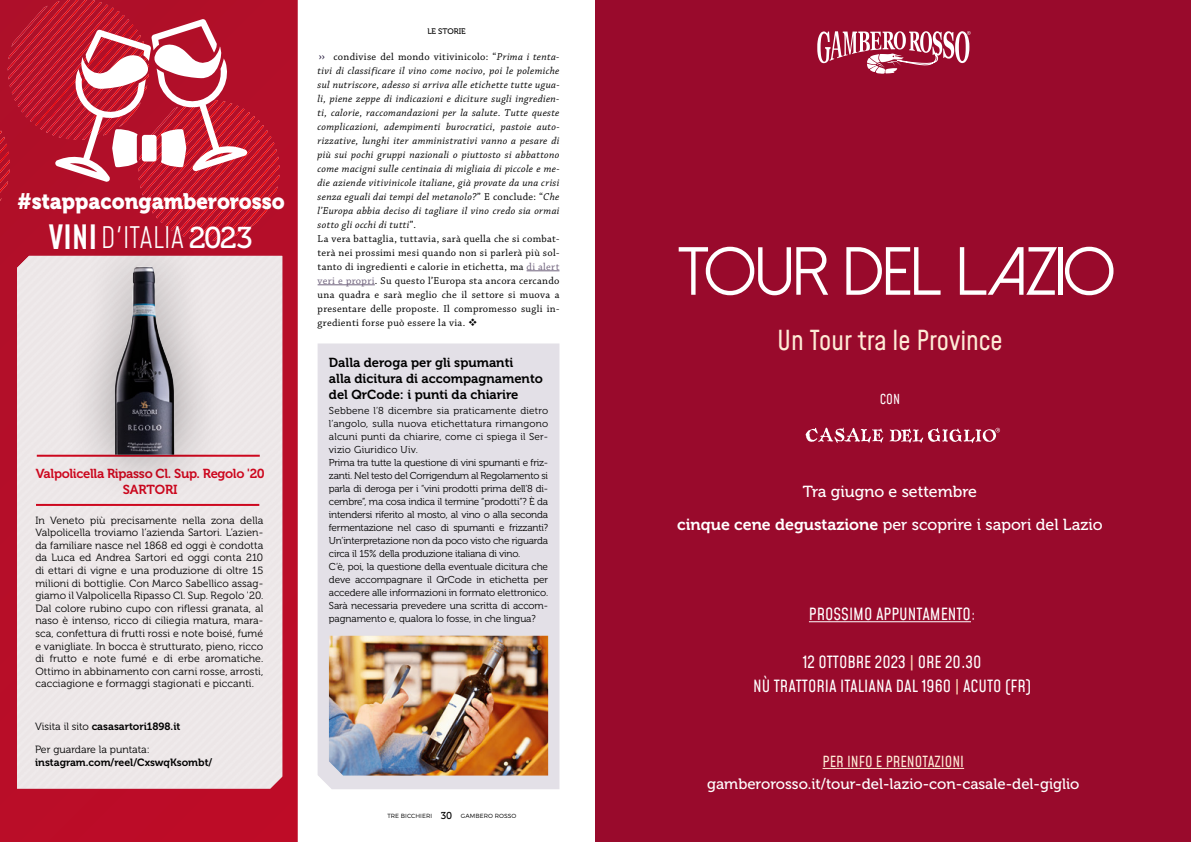
<style>
.page{position:relative;width:1191px;height:842px;background:#fff}
.page>*{position:absolute;margin:0;border:0;box-sizing:border-box;transform-origin:0 0}
.t1{font:67.9px "Dolce Vita";color:#fff}
.t2{font:300 29.1px "Mohave";letter-spacing:-.01em;color:#fff}
.t3{font:27px "Mohave";color:#feebd6}
.t4{font:22.2px "Museo 900";color:#fff;scale:.92 1}
.t5{font:16.5px/24px "Mohave";color:#fff;text-align:center}
.t6{font:16px/33px "Museo 500";color:#fff;text-align:center}
.t7{font:15px "Museo 500";color:#fff}
.t8{font:15px "Mohave";color:#feebd6}
.t9{font:13.5px "Mohave";color:#fff}
.t10{font:13px/16px "Museo 700";color:#000}
.t11{font:13px/16px "Museo 700";letter-spacing:-.025em;color:#cd071e;text-align:center}
.t12{font:12.5px "Chaparral Pro";color:#2e2445}
.t13{font:italic 10.5px/14px "Chaparral Pro";letter-spacing:.03em;color:#000}
.t14{font:10.5px/12.6px "Museo 300";letter-spacing:.01em;color:#000;text-align:justify}
.t15{font:10.5px "Museo 700";color:#000}
.t16{font:10px/13px "Museo 300";letter-spacing:-.02em;color:#000}
.t17{font:8px "Museo 500";color:#000}
.t18{font:300 6px "Montserrat";letter-spacing:.01em;color:#000}
.s1{font-weight:500;font-size:32.8px}
.s2{font-family:"Museo 500";font-weight:400;font-size:30px}
.s3{font-family:"Museo 300"}
.s4{font-style:normal}
.s5{font-style:normal;color:#70637d}
.s6{font-family:"Museo 500";font-weight:400;font-size:10px}
.s7{font-family:"Museo 700"}
.s8{font-weight:300}
.s9{color:#fcd3b1}
</style>
<div class="page">
<hr style="left:526px;top:270px;width:33px;height:1px;background:#70637d">
<hr style="left:317px;top:284px;width:58px;height:1px;background:#70637d">
<div style="left:317px;top:343px;width:242px;height:446px;background:#e3e0e7"></div>
<div style="left:595px;top:0;width:596px;height:842px;background:#990a2c"></div>
<hr style="left:822px;top:768px;width:142px;height:1px;background:#feebd6">
<svg style="left:817px;top:31px;width:153px;height:43px"></svg>
<svg style="left:889px;top:428px;width:111px;height:15px"></svg>
<svg style="left:805px;top:428px;width:78px;height:15px"></svg>
<hr style="left:809px;top:621px;width:162px;height:1px;background:#fff">
<div style="left:0;top:0;width:298px;height:842px;background:#b60e28"></div>
<img style="left:176px;top:130px;width:92px;height:89px">
<img style="left:182px;top:136px;width:89px;height:83px">
<img style="left:189px;top:142px;width:85px;height:77px">
<img style="left:196px;top:149px;width:81px;height:70px">
<img style="left:204px;top:157px;width:74px;height:62px">
<img style="left:212px;top:165px;width:67px;height:76px">
<img style="left:222px;top:175px;width:57px;height:65px">
<img style="left:233px;top:186px;width:45px;height:51px">
<img style="left:249px;top:203px;width:22px;height:25px">
<img style="left:148px;top:182px;width:91px;height:26px">
<svg style="left:0;top:131px;width:10px;height:38px"></svg>
<img style="left:0;top:169px;width:10px;height:14px">
<svg style="left:0;top:181px;width:8px;height:20px"></svg>
<img style="left:8px;top:0;width:2px;height:79px">
<img style="left:10px;top:0;width:2px;height:87px">
<img style="left:12px;top:0;width:83px;height:95px">
<img style="left:15px;top:2px;width:87px;height:99px">
<img style="left:18px;top:5px;width:90px;height:102px">
<div style="left:17px;top:256px;width:265px;height:532px;background:#ede7e8"></div>
<hr style="left:37px;top:455px;width:223px;height:2px;background:#cd071e">
<hr style="left:36px;top:504px;width:223px;height:2px;background:#cd071e">
<svg style="left:55px;top:19px;width:192px;height:163px"></svg>
<div style="left:65px;top:219px;width:159px;height:285px;background:#000;opacity:.35"></div>
<img style="left:114px;top:267px;width:60px;height:188px">
<img style="left:329px;top:636px;width:219px;height:139px">
<h3 class="t4" style="left:18px;top:189px;width:292px">#stappacongamberorosso</h3>
<h2 class="t2" style="left:48px;top:219px;width:206px"><span class="s1">VINI</span>D'ITALIA <span class="s2">2023</span></h2>
<p class="t11" style="left:36px;top:465px;width:231px">Valpolicella Ripasso Cl. Sup. Regolo '20<br>SARTORI</p>
<p class="t14" style="left:35px;top:514px;width:229px">In Veneto più precisamente nella zona della Valpolicella troviamo l’azienda Sartori. L’azien&shy;da familiare nasce nel 1868 ed oggi è condotta da Luca ed Andrea Sartori ed oggi conta 210 di ettari di vigne e una produzione di oltre 15 milioni di bottiglie. Con Marco Sabellico assag&shy;giamo il Valpolicella Ripasso Cl. Sup. Regolo '20.<br>Dal colore rubino cupo con riflessi granata, al naso è intenso, ricco di ciliegia matura, mara&shy;sca, confettura di frutti rossi e note boisé, fumé e vanigliate. In bocca è strutturato, pieno, ricco di frutto e note fumé e di erbe aromatiche.<br>Ottimo in abbinamento con carni rosse, arrosti, cacciagione e formaggi stagionati e piccanti.</p>
<p class="t15" style="left:35px;top:720px;width:147px"><span class="s3">Visita il sito</span> casasartori1898.it</p>
<p class="t14" style="left:35px;top:743px;width:116px">Per guardare la puntata:</p>
<p class="t15" style="left:35px;top:756px;width:179px">instagram.com/reel/CxswqKsombt/</p>
<p class="t17" style="left:427px;top:27px;width:40px">LE STORIE</p>
<p class="t13" style="left:317px;top:50px;width:243px;text-indent:16px"><span class="s4">condivise del mondo vitivinicolo: “</span>Prima i tenta&shy;tivi di classificare il vino come nocivo, poi le polemiche sul nutriscore, adesso si arriva alle etichette tutte ugua&shy;li, piene zeppe di indicazioni e diciture sugli ingredien&shy;ti, calorie, raccomandazioni per la salute. Tutte queste complicazioni, adempimenti burocratici, pastoie auto&shy;rizzative, lunghi iter amministrativi vanno a pesare di più sui pochi gruppi nazionali o piuttosto si abbattono come macigni sulle centinaia di migliaia di piccole e me&shy;die aziende vitivinicole italiane, già provate da una crisi senza eguali dai tempi del metanolo?<span class="s4">” E conclude: “</span>Che l’Europa abbia deciso di tagliare il vino credo sia ormai sotto gli occhi di tutti<span class="s4">”.<br>La vera battaglia, tuttavia, sarà quella che si combat&shy;terà nei prossimi mesi quando non si parlerà più sol&shy;tanto di ingredienti e calorie in etichetta, ma</span> <span class="s5">di alert veri e propri</span><span class="s4">. Su questo l’Europa sta ancora cercando una quadra e sarà meglio che il settore si muova a presentare delle proposte. Il compromesso sugli in&shy;gredienti forse può essere la via.</span> ❖</p>
<p class="t12" style="left:319px;top:49px;width:8px">››</p>
<p class="t10" style="left:329px;top:355px;width:215px">Dalla deroga per gli spumanti<br>alla dicitura di accompagnamento del QrCode: i punti da chiarire</p>
<p class="t16" style="left:329px;top:404px;width:221px">Sebbene l’8 dicembre sia praticamente dietro l’angolo, sulla nuova etichettatura rimangono alcuni punti da chiarire, come ci spiega il Ser&shy;vizio Giuridico Uiv.<br>Prima tra tutte la questione di vini spumanti e friz&shy;zanti. Nel testo del Corrigendum al Regolamento si parla di deroga per i “vini prodotti prima dell’8 di&shy;cembre”, ma cosa indica il termine “prodotti”? È da intendersi riferito al mosto, al vino o alla seconda fermentazione nel caso di spumanti e frizzanti?<br>Un’interpretazione non da poco visto che riguarda circa il 15% della produzione italiana di vino.<br>C’è, poi, la questione della eventuale dicitura che deve accompagnare il QrCode in etichetta per accedere alle informazioni in formato elettronico.<br>Sarà necessaria prevedere una scritta di accom&shy;pagnamento e, qualora lo fosse, in che lingua?</p>
<p class="t18" style="left:387px;top:812px;width:130px">TRE BICCHIERI <span class="s6">30</span> GAMBERO ROSSO</p>
<h1 class="t1" style="left:678px;top:237px;width:438px">TOUR DEL LAZIO</h1>
<h3 class="t3" style="left:777px;top:323px;width:227px">Un Tour tra le Province</h3>
<p class="t9" style="left:879px;top:391px;width:22px">CON</p>
<h3 class="t6" style="left:677px;top:475px;width:427px">Tra giugno e settembre<br><span class="s7">cinque cene degustazione</span> per scoprire i sapori del Lazio</h3>
<h3 class="t5" style="left:809px;top:604px;width:168px">PROSSIMO APPUNTAMENTO<span class="s8">:</span></h3>
<h3 class="t5" style="left:753px;top:652px;width:280px">12 OTTOBRE 2O23 <span class="s9">|</span> ORE 2O.3O<br>NÙ TRATTORIA ITALIANA DAL 196O <span class="s9">|</span> ACUTO (FR)</h3>
<h3 class="t8" style="left:822px;top:752px;width:143px">PER INFO E PRENOTAZIONI</h3>
<h3 class="t7" style="left:707px;top:776px;width:374px">gamberorosso.it/tour-del-lazio-con-casale-del-giglio</h3>
</div>
